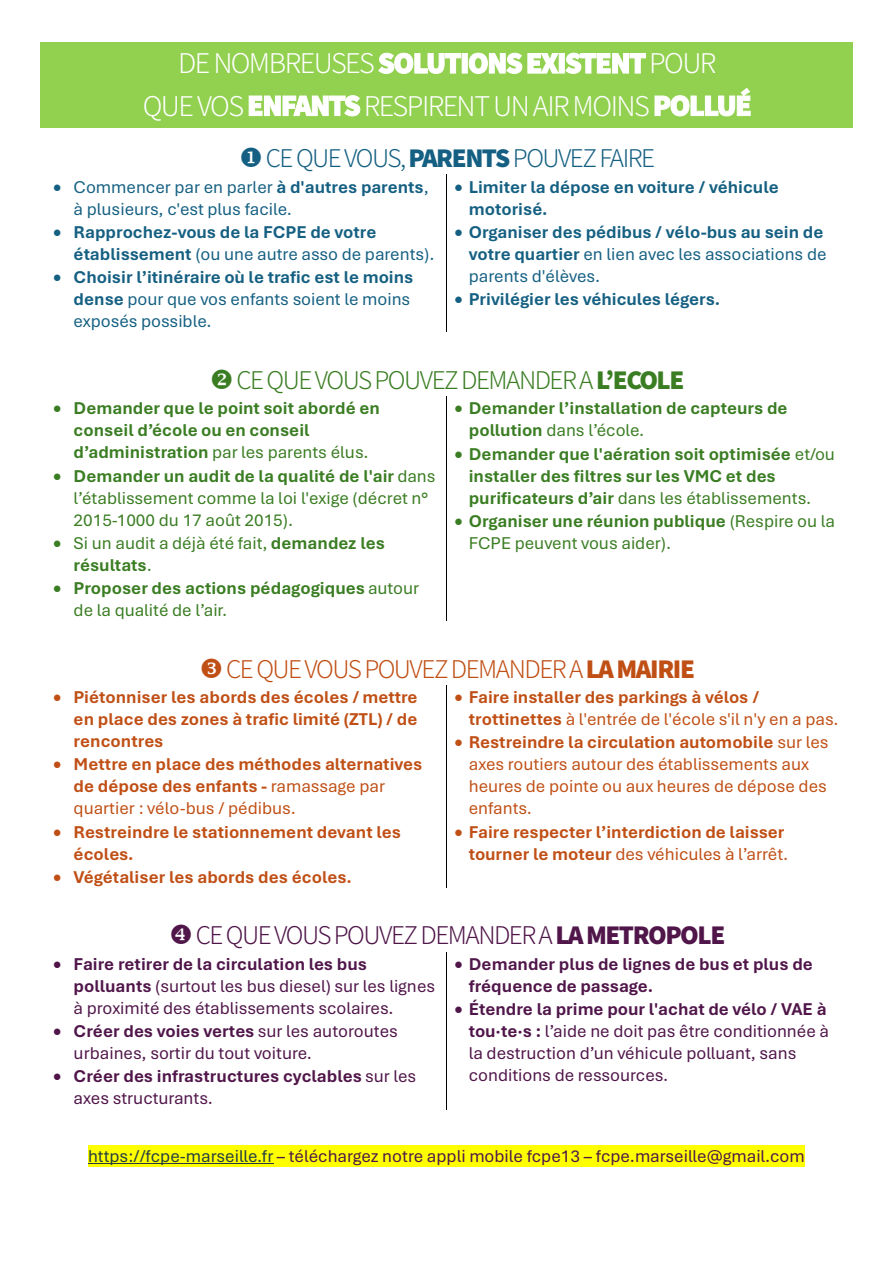
<style>
.page{position:relative;width:893px;height:1263px;background:#fff}
.page>*{position:absolute;margin:0;border:0;box-sizing:border-box;transform-origin:0 0}
.t1{font:300 30px/42.5px "Assistant";letter-spacing:-.05em;color:#fff;text-align:center}
.t2{font:300 27px "Assistant";letter-spacing:-.055em;color:#50164a}
.t3{font:300 27px "Assistant";letter-spacing:-.055em;color:#3a7d22}
.t4{font:300 27px "Assistant";letter-spacing:-.055em;color:#c04f15}
.t5{font:300 27px "Assistant";letter-spacing:-.055em;color:#156082}
.t6{font:700 18px/21.9px "Aptos";color:#c04f15}
.t7{font:18px/21.9px "Aptos";color:#50164a}
.t8{font:700 18px/21.9px "Aptos";color:#3a7d22}
.t9{font:700 18px/21.9px "Aptos";color:#156082}
.t10{font:18px/21.9px "Aptos";color:#3a7d22}
.t11{font:18px/21.9px "Aptos";color:#156082}
.t12{font:18px/21.9px "Aptos";color:#c04f15}
.t13{font:700 18px/21.9px "Aptos";color:#50164a}
.s1{font-weight:800}
.s2{font-weight:700}
.s3{font-weight:400}
.s4{color:#233c43}
</style>
<div class="page">
<div style="left:40px;top:42px;width:813px;height:43px;background:#92d050"></div>
<div style="left:40px;top:85px;width:813px;height:42px;background:#92d050"></div>
<hr style="left:446px;top:175px;width:1px;height:157px;background:#000">
<hr style="left:446px;top:396px;width:1px;height:225px;background:#000">
<hr style="left:446px;top:685px;width:1px;height:203px;background:#000">
<hr style="left:446px;top:952px;width:1px;height:157px;background:#000">
<div style="left:88px;top:1145px;width:717px;height:22px;background:#ff0"></div>
<hr style="left:88px;top:1163px;width:185px;height:1px;background:#233b43">
<p class="t1" style="left:143px;top:41px;width:611px">DENOMBREUSES <span class="s1">SOLUTIONSEXISTENT</span>POUR<br>QUE VOS <span class="s1">ENFANTS</span>RESPIRENTUN AIR MOINS <span class="s1">POLLUÉ</span></p>
<p class="t5" style="left:239px;top:139px;width:417px">◆CE QUE VOUS, <span class="s1">PARENTS</span>POUVEZ FAIRE</p>
<p class="t11" style="left:74px;top:176px;width:357px;text-indent:-21px">• Commencer par en parler <span class="s2">à d'autres parents</span>, à plusieurs, c'est plus facile.</p>
<p class="t9" style="left:74px;top:221px;width:363px;text-indent:-21px">• Rapprochez-vous de la FCPE de votre établissement <span class="s3">(ou une autre asso de parents).</span></p>
<p class="t11" style="left:74px;top:266px;width:341px;text-indent:-21px">• <span class="s2">Choisir l’itinéraire où le trafic est le moins dense</span> pour que vos enfants soient le moins exposés possible.</p>
<p class="t9" style="left:469px;top:176px;width:311px;text-indent:-14px">• Limiter la dépose en voiture / véhicule motorisé.</p>
<p class="t9" style="left:469px;top:221px;width:359px;text-indent:-14px">• Organiser des pédibus / vélo-bus au sein de votre quartier <span class="s3">en lien avec les associations de parents d'élèves.</span></p>
<p class="t9" style="left:455px;top:288px;width:267px">• Privilégier les véhicules légers.</p>
<p class="t3" style="left:210px;top:361px;width:476px">❖CE QUE VOUSPOUVEZ DEMANDER A <span class="s1">L’ECOLE</span></p>
<p class="t8" style="left:74px;top:398px;width:308px;text-indent:-21px">• Demander que le point soit abordé en conseil d’école ou en conseil d’administration <span class="s3">par les parents élus.</span></p>
<p class="t10" style="left:74px;top:465px;width:363px;text-indent:-21px">• <span class="s2">Demander un audit de la qualité de l'air</span> dans l’établissement comme la loi l'exige (décret n°<br>2015-1000 du 17 août 2015).</p>
<p class="t10" style="left:74px;top:532px;width:313px;text-indent:-21px">• Si un audit a déjà été fait, <span class="s2">demandez les résultats</span>.</p>
<p class="t8" style="left:74px;top:577px;width:347px;text-indent:-21px">• Proposer des actions pédagogiques <span class="s3">autour de la qualité de l’air.</span></p>
<p class="t8" style="left:469px;top:398px;width:320px;text-indent:-14px">• Demander l’installation de capteurs de pollution <span class="s3">dans l’école.</span></p>
<p class="t8" style="left:469px;top:443px;width:367px;text-indent:-14px">• Demander que l'aération soit optimisée <span class="s3">et/ou </span>installer des filtres sur les VMC et des purificateurs d’air <span class="s3">dans les établissements.</span></p>
<p class="t10" style="left:469px;top:510px;width:368px;text-indent:-14px">• <span class="s2">Organiser une réunion publique</span> (Respire ou la<br>FCPE peuvent vous aider).</p>
<p class="t4" style="left:226px;top:650px;width:470px">CE QUE VOUSPOUVEZ DEMANDER A <span class="s1">LA MAIRIE</span></p>
<p class="t6" style="left:74px;top:687px;width:345px;text-align:justify;text-indent:-21px">• Piétonniser les abords des écoles / mettre en place des zones à trafic limité (ZTL) / de rencontres</p>
<p class="t6" style="left:74px;top:753px;width:350px;text-indent:-21px">• Mettre en place des méthodes alternatives de dépose des enfants - <span class="s3">ramassage par quartier : vélo-bus / pédibus.</span></p>
<p class="t6" style="left:74px;top:821px;width:329px;text-indent:-21px">• Restreindre le stationnement devant les écoles.</p>
<p class="t6" style="left:53px;top:866px;width:300px">• Végétaliser les abords des écoles.</p>
<p class="t6" style="left:469px;top:687px;width:371px;text-indent:-14px">• Faire installer des parkings à vélos / trottinettes <span class="s3">à l'entrée de l'école s'il n'y en a pas.</span></p>
<p class="t12" style="left:469px;top:732px;width:361px;text-indent:-14px">• <span class="s2">Restreindre la circulation automobile</span> sur les axes routiers autour des établissements aux heures de pointe ou aux heures de dépose des enfants.</p>
<p class="t6" style="left:455px;top:821px;width:335px;text-align:right">• Faire respecter l’interdiction de laisser tourner le moteur <span class="s3">des véhicules à l’arrêt.</span></p>
<p class="t2" style="left:196px;top:917px;width:531px">CE QUE VOUSPOUVEZ DEMANDER A <span class="s1">LA METROPOLE</span></p>
<p class="t7" style="left:74px;top:953px;width:363px;text-indent:-21px">• <span class="s2">Faire retirer de la circulation les bus polluants</span> (surtout les bus diesel) sur les lignes à proximité des établissements scolaires.</p>
<p class="t7" style="left:74px;top:1020px;width:326px;text-indent:-21px">• <span class="s2">Créer des voies vertes</span> sur les autoroutes urbaines, sortir du tout voiture.</p>
<p class="t13" style="left:74px;top:1065px;width:344px;text-indent:-21px">• Créer des infrastructures cyclables <span class="s3">sur les axes structurants.</span></p>
<p class="t13" style="left:469px;top:953px;width:345px;text-indent:-14px">• Demander plus de lignes de bus et plus de fréquence de passage.</p>
<p class="t7" style="left:469px;top:998px;width:362px;text-indent:-14px">• <span class="s2">Étendre la prime pour l'achat de vélo / VAE à tou·te·s :</span> l’aide ne doit pas être conditionnée à la destruction d’un véhicule polluant, sans conditions de ressources.</p>
<p class="t7" style="left:88px;top:1145px;width:718px"><span class="s4">https://fcpe-marseille.fr</span> – téléchargez notre appli mobile fcpe13 – fcpe.marseille@gmail.com</p>
</div>
